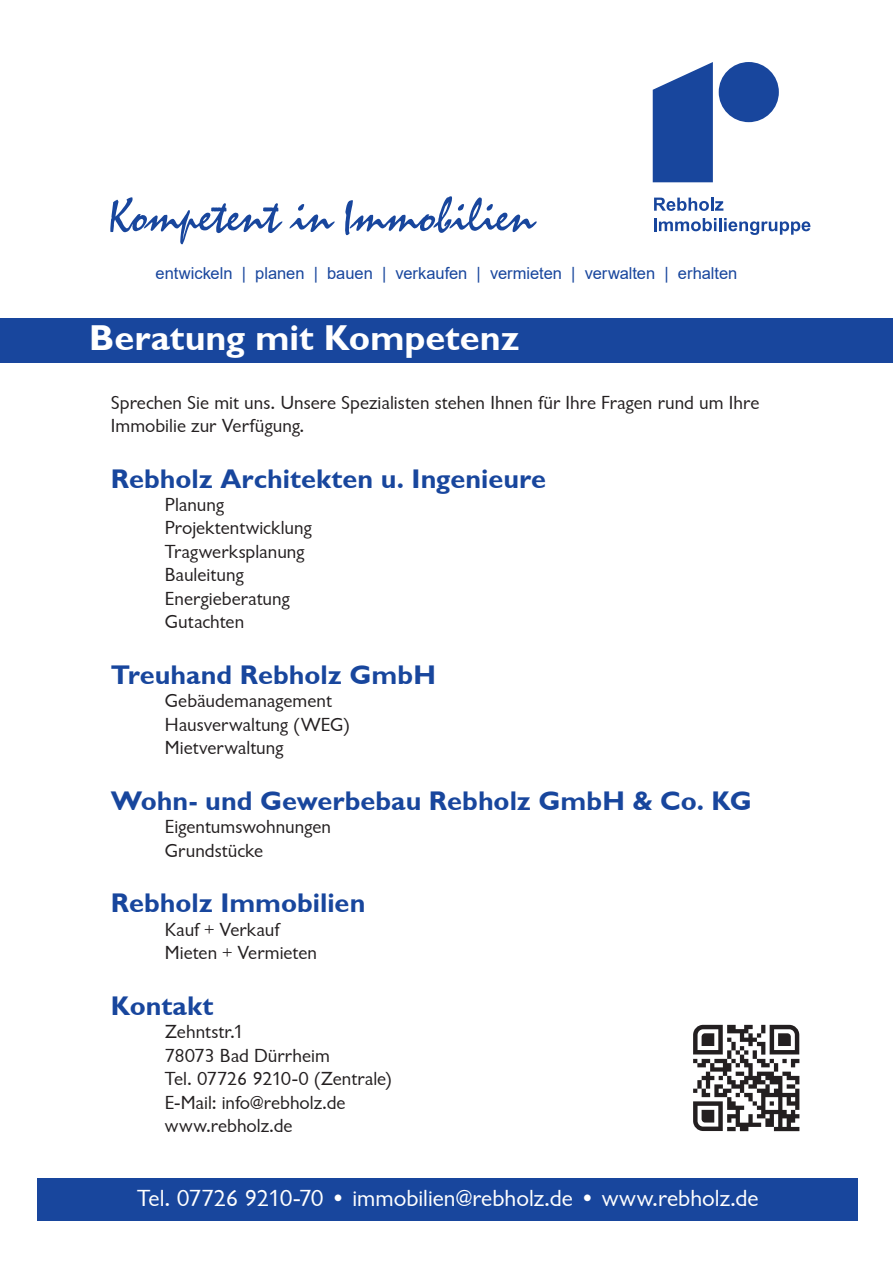
<style>
.page{position:relative;width:893px;height:1263px;background:#fff}
.page>*{position:absolute;margin:0;border:0;box-sizing:border-box;transform-origin:0 0}
.t1{font:36px "Garrison Sans BOLD";color:#fff}
.t2{font:27px "Garrison Sans BOLD";color:#18469d}
.t3{font:24px "Garrison Sans";color:#fff}
.t4{font:19.5px/23.4px "Garrison Sans";color:#231f20}
.t5{font:16.5px "Arial";color:#18469d}
</style>
<div class="page">
<div style="left:0;top:318px;width:893px;height:45px;background:#18469d"></div>
<div style="left:719px;top:62px;width:60px;height:60px;background:#18469d;border-radius:50%"></div>
<svg style="left:653px;top:62px;width:60px;height:120px;background:#325ba8"></svg>
<svg style="left:654px;top:198px;width:69px;height:13px"></svg>
<svg style="left:654px;top:218px;width:156px;height:17px"></svg>
<div style="left:38px;top:1178px;width:820px;height:42px;background:#18469d"></div>
<svg style="left:110px;top:197px;width:225px;height:47px"></svg>
<svg style="left:345px;top:196px;width:192px;height:39px"></svg>
<svg style="left:693px;top:1025px;width:106px;height:106px"></svg>
<p class="t5" style="left:156px;top:262px;width:583px">entwickeln | planen | bauen | verkaufen | vermieten | verwalten | erhalten</p>
<h1 class="t1" style="left:89px;top:318px;width:432px">Beratung mit Kompetenz</h1>
<p class="t4" style="left:111px;top:391px;width:650px">Sprechen Sie mit uns. Unsere Spezialisten stehen Ihnen für Ihre Fragen rund um Ihre<br>Immobilie zur Verfügung.</p>
<h2 class="t2" style="left:111px;top:463px;width:437px">Rebholz Architekten u. Ingenieure</h2>
<p class="t4" style="left:165px;top:493px;width:149px">Planung<br>Projektentwicklung<br>Tragwerksplanung<br>Bauleitung<br>Energieberatung<br>Gutachten</p>
<h2 class="t2" style="left:111px;top:660px;width:326px">Treuhand Rebholz GmbH</h2>
<p class="t4" style="left:165px;top:689px;width:186px">Gebäudemanagement<br>Hausverwaltung (WEG)<br>Mietverwaltung</p>
<h2 class="t2" style="left:111px;top:786px;width:642px">Wohn- und Gewerbebau Rebholz GmbH &amp; Co. KG</h2>
<p class="t4" style="left:165px;top:815px;width:168px">Eigentumswohnungen<br>Grundstücke</p>
<h2 class="t2" style="left:111px;top:888px;width:256px">Rebholz Immobilien</h2>
<p class="t4" style="left:165px;top:918px;width:154px">Kauf + Verkauf<br>Mieten + Vermieten</p>
<h2 class="t2" style="left:111px;top:991px;width:104px">Kontakt</h2>
<p class="t4" style="left:165px;top:1021px;width:228px">Zehntstr.1<br>78073 Bad Dürrheim<br>Tel. 07726 9210-0 (Zentrale)<br>E-Mail: info@rebholz.de www.rebholz.de</p>
<p class="t3" style="left:137px;top:1185px;width:623px">Tel. 07726 9210-70 • immobilien@rebholz.de • www.rebholz.de</p>
</div>
